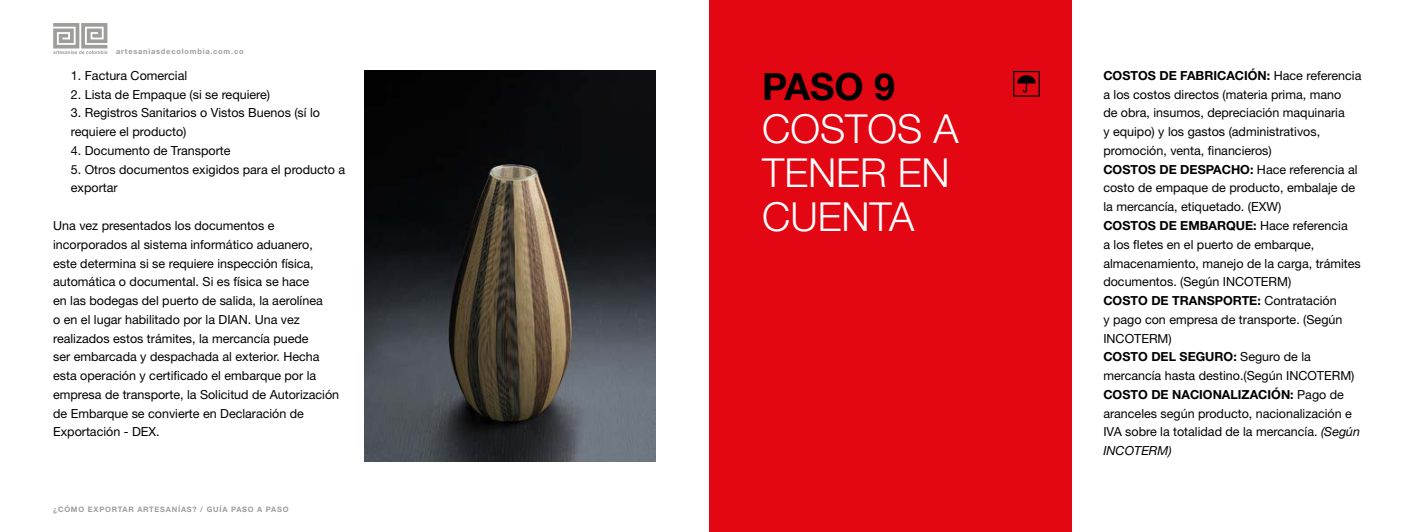
<style>
.page{position:relative;width:1418px;height:532px;background:#fff}
.page>*{position:absolute;margin:0;border:0;box-sizing:border-box;transform-origin:0 0}
.t1{font:300 40px/43.8px "Helvetica Neue LT Std";color:#fff}
.t2{font:700 37.5px "Helvetica Neue LT Std";color:#000}
.t3{font:12.5px/18.8px "Helvetica Neue LT Std";color:#000}
.t4{font:700 7.5px "Helvetica Neue LT Std";letter-spacing:.1em;color:#9d9d9c}
.s1{font-weight:700}
.s2{font-style:italic}
</style>
<div class="page">
<svg style="left:53px;top:23px;width:54px;height:31px"></svg>
<div style="left:709px;top:0;width:361px;height:531px;background:#e30613"></div>
<svg style="left:1013px;top:71px;width:26px;height:26px"></svg>
<img style="left:365px;top:71px;width:291px;height:390px">
<p class="t4" style="left:116px;top:47px;width:129px">artesaniasdecolombia.com.co</p>
<p class="t3" style="left:71px;top:66px;width:118px">1. Factura Comercial</p>
<p class="t3" style="left:71px;top:85px;width:201px">2. Lista de Empaque (si se requiere)</p>
<p class="t3" style="left:71px;top:103px;width:251px">3. Registros Sanitarios o Vistos Buenos (sí lo requiere el producto)</p>
<p class="t3" style="left:71px;top:141px;width:161px">4. Documento de Transporte</p>
<p class="t3" style="left:71px;top:160px;width:276px">5. Otros documentos exigidos para el producto a exportar</p>
<p class="t3" style="left:53px;top:216px;width:287px">Una vez presentados los documentos e incorporados al sistema informático aduanero, este determina si se requiere inspección física, automática o documental. Si es física se hace<br>en las bodegas del puerto de salida, la aerolínea<br>o en el lugar habilitado por la DIAN. Una vez realizados estos trámites, la mercancía puede<br>ser embarcada y despachada al exterior. Hecha esta operación y certificado el embarque por la empresa de transporte, la Solicitud de Autorización de Embarque se convierte en Declaración de Exportación - DEX.</p>
<p class="t4" style="left:53px;top:504px;width:237px">¿CÓMO EXPORTAR ARTESANÍAS? / GUÍA PASO A PASO</p>
<h2 class="t2" style="left:762px;top:63px;width:134px">PASO 9</h2>
<h1 class="t1" style="left:762px;top:106px;width:198px">COSTOS A<br>TENER EN<br>CUENTA</h1>
<p class="t3" style="left:1103px;top:66px;width:259px"><span class="s1">COSTOS DE FABRICACIÓN:</span> Hace referencia a los costos directos (materia prima, mano<br>de obra, insumos, depreciación maquinaria<br>y equipo) y los gastos (administrativos, promoción, venta, financieros)<br><span class="s1">COSTOS DE DESPACHO:</span> Hace referencia al costo de empaque de producto, embalaje de la mercancía, etiquetado. (EXW)<br><span class="s1">COSTOS DE EMBARQUE:</span> Hace referencia<br>a los fletes en el puerto de embarque, almacenamiento, manejo de la carga, trámites documentos. (Según INCOTERM)<br><span class="s1">COSTO DE TRANSPORTE:</span> Contratación<br>y pago con empresa de transporte. (Según INCOTERM)<br><span class="s1">COSTO DEL SEGURO:</span> Seguro de la mercancía hasta destino.(Según INCOTERM)<br><span class="s1">COSTO DE NACIONALIZACIÓN:</span> Pago de aranceles según producto, nacionalización e IVA sobre la totalidad de la mercancía. <span class="s2">(Según INCOTERM)</span></p>
</div>
